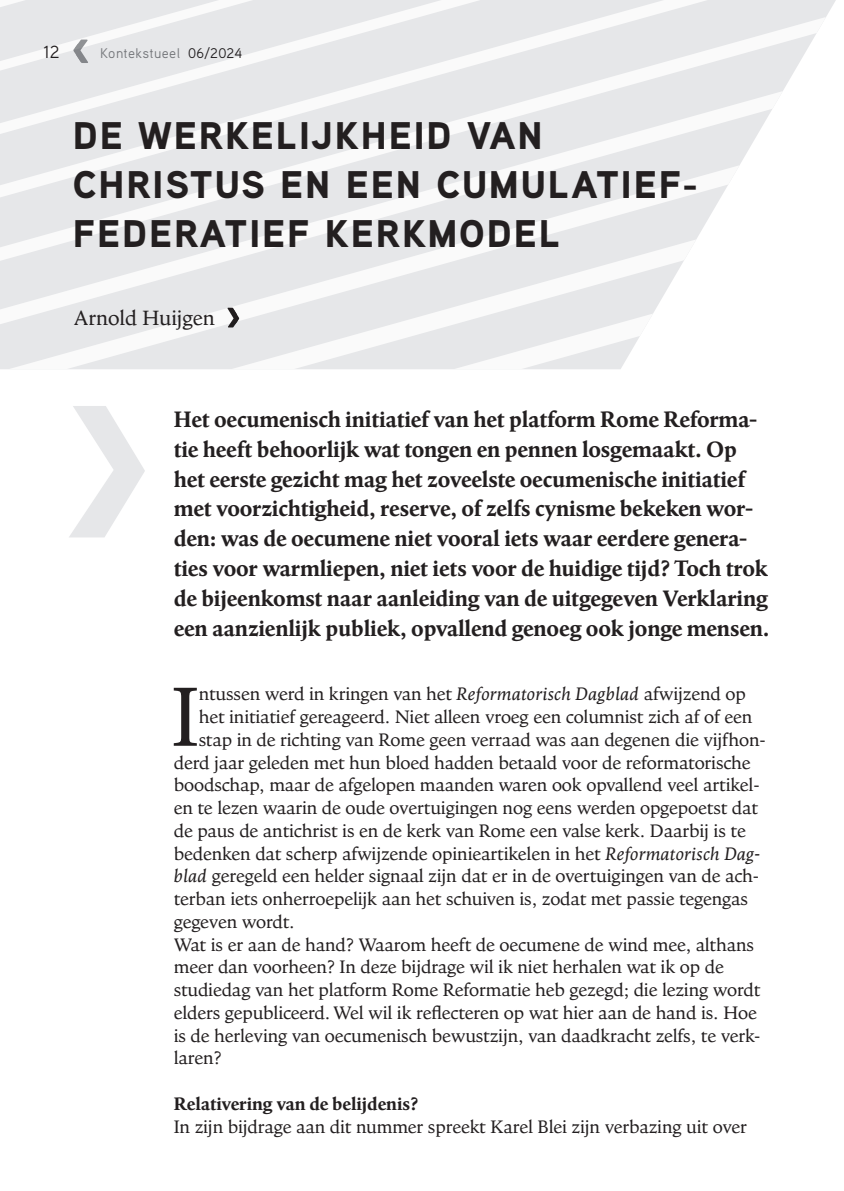
<style>
.page{position:relative;width:844px;height:1191px;background:#fff}
.page>*{position:absolute;margin:0;border:0;box-sizing:border-box;transform-origin:0 0}
.t1{font:85.4px "Goodchild Pro";color:#231f20}
.t2{font:900 38.5px/49px "Aaux Pro";letter-spacing:.05em;color:#231f20}
.t3{font:700 22.75px/29.8px "Goodchild Pro";letter-spacing:-.01em;color:#231f20}
.t4{font:21px "Goodchild Pro";color:#231f20}
.t5{font:18.38px "Goodchild Pro";letter-spacing:-.005em;color:#231f20}
.t6{font:700 18.38px "Goodchild Pro";letter-spacing:-.005em;color:#231f20}
.t7{font:17.5px "Aaux Pro";color:#231f20}
.t8{font:14px "Aaux Pro";letter-spacing:.02em;color:#808285}
.s1{color:#231f20}
.s2{font-style:italic}
</style>
<div class="page">
<svg style="left:69px;top:406px;width:76px;height:131px"></svg>
<svg style="left:0;top:0;width:802px;height:17px;fill:#e6e7e9"></svg>
<svg style="left:0;top:17px;width:825px;height:75px;fill:#e6e7e9"></svg>
<svg style="left:0;top:91px;width:782px;height:217px;fill:#e6e7e9"></svg>
<svg style="left:8px;top:165px;width:731px;height:143px;fill:#e6e7e9"></svg>
<svg style="left:230px;top:239px;width:466px;height:69px;fill:#e6e7e9"></svg>
<svg style="left:0;top:308px;width:656px;height:61px"></svg>
<p class="t7" style="left:43px;top:41px;width:18px">12</p>
<p class="t8" style="left:100px;top:44px;width:143px">Kontekstueel <span class="s1">06/2024</span></p>
<h2 class="t2" style="left:73px;top:109px;width:627px">DE WERKELIJKHEID VAN<br>CHRISTUS EN EEN CUMULATIEF-<br>FEDERATIEF KERKMODEL</h2>
<p class="t4" style="left:74px;top:306px;width:142px">Arnold Huijgen</p>
<p class="t3" style="left:174px;top:404px;width:597px">Het oecumenisch initiatief van het platform Rome Reforma&shy;tie heeft behoorlijk wat tongen en pennen losgemaakt. Op het eerste gezicht mag het zoveelste oecumenische initiatief met voorzichtigheid, reserve, of zelfs cynisme bekeken wor&shy;den: was de oecumene niet vooral iets waar eerdere genera&shy;ties voor warmliepen, niet iets voor de huidige tijd? Toch trok de bijeenkomst naar aanleiding van de uitgegeven Verklaring een aanzienlijk publiek, opvallend genoeg ook jonge mensen.</p>
<h1 class="t1" style="left:171px;top:667px;width:29px">I</h1>
<p class="t5" style="left:199px;top:683px;width:548px">ntussen werd in kringen van het <span class="s2">Reformatorisch Dagblad</span> afwijzend op</p>
<p class="t5" style="left:199px;top:706px;width:555px">het initiatief gereageerd. Niet alleen vroeg een columnist zich af of een</p>
<p class="t5" style="left:199px;top:729px;width:568px">stap in de richting van Rome geen verraad was aan degenen die vijfhon-</p>
<p class="t5" style="left:174px;top:751px;width:578px">derd jaar geleden met hun bloed hadden betaald voor de reformatorische</p>
<p class="t5" style="left:174px;top:774px;width:587px">boodschap, maar de afgelopen maanden waren ook opvallend veel artikel-</p>
<p class="t5" style="left:174px;top:797px;width:585px">en te lezen waarin de oude overtuigingen nog eens werden opgepoetst dat</p>
<p class="t5" style="left:174px;top:820px;width:573px">de paus de antichrist is en de kerk van Rome een valse kerk. Daarbij is te</p>
<p class="t5" style="left:174px;top:842px;width:588px">bedenken dat scherp afwijzende opinieartikelen in het <span class="s2">Reformatorisch Dag-</span></p>
<p class="t5" style="left:174px;top:865px;width:586px"><span class="s2">blad</span> geregeld een helder signaal zijn dat er in de overtuigingen van de ach-</p>
<p class="t5" style="left:174px;top:888px;width:575px">terban iets onherroepelijk aan het schuiven is, zodat met passie tegengas</p>
<p class="t5" style="left:174px;top:911px;width:122px">gegeven wordt.</p>
<p class="t5" style="left:174px;top:933px;width:581px">Wat is er aan de hand? Waarom heeft de oecumene de wind mee, althans</p>
<p class="t5" style="left:174px;top:956px;width:551px">meer dan voorheen? In deze bijdrage wil ik niet herhalen wat ik op de</p>
<p class="t5" style="left:174px;top:979px;width:588px">studiedag van het platform Rome Reformatie heb gezegd; die lezing wordt</p>
<p class="t5" style="left:174px;top:1002px;width:584px">elders gepubliceerd. Wel wil ik reflecteren op wat hier aan de hand is. Hoe</p>
<p class="t5" style="left:174px;top:1024px;width:588px">is de herleving van oecumenisch bewustzijn, van daadkracht zelfs, te verk-</p>
<p class="t5" style="left:174px;top:1047px;width:49px">laren?</p>
<p class="t6" style="left:174px;top:1093px;width:246px">Relativering van de belijdenis?</p>
<p class="t5" style="left:174px;top:1115px;width:574px">In zijn bijdrage aan dit nummer spreekt Karel Blei zijn verbazing uit over</p>
</div>
